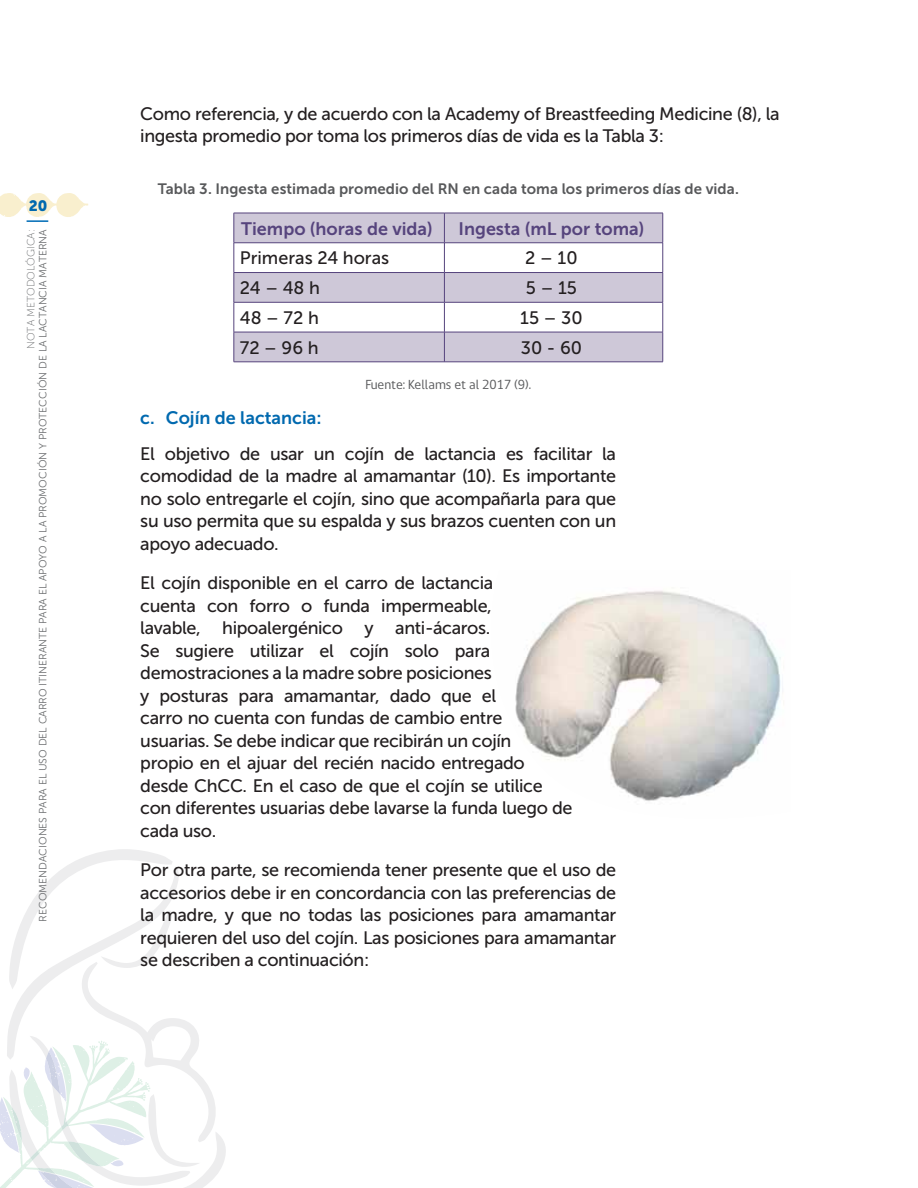
<style>
.page{position:relative;width:918px;height:1188px;background:#fff}
.page>*{position:absolute;margin:0;border:0;box-sizing:border-box;transform-origin:0 0}
.t1{font:18px/22.5px "Museo Sans 500";letter-spacing:-.02em;color:#231f20}
.t2{font:18px "Museo Sans 700";color:#56447d}
.t3{font:18px "Museo Sans 700";color:#0069af}
.t4{font:18px "Museo Sans 500";color:#231f20}
.t5{font:15px "Museo Sans 700";letter-spacing:.005em;color:#58595b}
.t6{font:15px "Museo Sans 900";color:#0069af}
.t7{font:13.5px "gob CL";color:#58595b}
.t8{font:10.5px "Museo Sans 300";color:#686a6c}
.t9{font:10.5px "Museo Sans 100";color:#686a6c}
</style>
<div class="page">
<svg style="left:0;top:849px;width:226px;height:339px"></svg>
<svg style="left:0;top:193px;width:88px;height:24px"></svg>
<hr style="left:27px;top:220px;width:21px;height:2px;background:#006cb6">
<svg style="left:235px;top:214px;width:428px;height:148px;fill:#cec8d8"></svg>
<hr style="left:234px;top:213px;width:210px;height:1px;background:#56447d">
<hr style="left:234px;top:213px;width:1px;height:30px;background:#56447d">
<hr style="left:444px;top:213px;width:219px;height:1px;background:#56447d">
<hr style="left:444px;top:213px;width:1px;height:30px;background:#56447d">
<hr style="left:663px;top:213px;width:1px;height:30px;background:#56447d">
<hr style="left:234px;top:243px;width:210px;height:1px;background:#56447d">
<hr style="left:444px;top:243px;width:219px;height:1px;background:#56447d">
<hr style="left:234px;top:272px;width:210px;height:1px;background:#56447d">
<svg style="left:234px;top:243px;width:1px;height:59px"></svg>
<hr style="left:444px;top:272px;width:219px;height:1px;background:#56447d">
<svg style="left:444px;top:243px;width:1px;height:59px"></svg>
<svg style="left:663px;top:243px;width:1px;height:59px"></svg>
<hr style="left:234px;top:302px;width:210px;height:1px;background:#56447d">
<hr style="left:234px;top:302px;width:1px;height:30px;background:#56447d">
<hr style="left:444px;top:302px;width:219px;height:1px;background:#56447d">
<hr style="left:444px;top:302px;width:1px;height:30px;background:#56447d">
<hr style="left:663px;top:302px;width:1px;height:30px;background:#56447d">
<hr style="left:234px;top:332px;width:210px;height:1px;background:#56447d">
<hr style="left:234px;top:332px;width:1px;height:30px;background:#56447d">
<hr style="left:444px;top:332px;width:219px;height:1px;background:#56447d">
<hr style="left:444px;top:332px;width:1px;height:30px;background:#56447d">
<hr style="left:663px;top:332px;width:1px;height:30px;background:#56447d">
<hr style="left:234px;top:362px;width:429px;height:1px;background:#56447d">
<img style="left:515px;top:591px;width:266px;height:210px">
<p class="t6" style="left:29px;top:197px;width:20px">20</p>
<p class="t9" style="left:25px;top:349px;width:121px;rotate:-90deg">NOTA METODOLÓGICA:</p>
<p class="t8" style="left:39px;top:922px;width:694px;rotate:-90deg">RECOMENDACIONES PARA EL USO DEL CARRO ITINERANTE PARA EL APOYO A LA PROMOCIÓN Y PROTECCIÓN DE LA LACTANCIA MATERNA</p>
<p class="t1" style="left:140px;top:104px;width:641px">Como referencia, y de acuerdo con la Academy of Breastfeeding Medicine (8), la ingesta promedio por toma los primeros días de vida es la Tabla 3:</p>
<p class="t5" style="left:158px;top:183px;width:583px">Tabla 3. Ingesta estimada promedio del RN en cada toma los primeros días de vida.</p>
<p class="t2" style="left:241px;top:222px;width:193px">Tiempo (horas de vida)</p>
<p class="t2" style="left:459px;top:222px;width:187px">Ingesta (mL por toma)</p>
<p class="t4" style="left:240px;top:252px;width:151px">Primeras 24 horas</p>
<p class="t1" style="left:525px;top:249px;width:54px">2 – 10</p>
<p class="t1" style="left:240px;top:279px;width:82px">24 – 48 h</p>
<p class="t1" style="left:526px;top:279px;width:53px">5 – 15</p>
<p class="t1" style="left:240px;top:308px;width:81px">48 – 72 h</p>
<p class="t1" style="left:520px;top:308px;width:64px">15 – 30</p>
<p class="t1" style="left:240px;top:338px;width:80px">72 – 96 h</p>
<p class="t1" style="left:521px;top:338px;width:63px">30 - 60</p>
<p class="t7" style="left:365px;top:380px;width:167px">Fuente: Kellams et al 2017 (9).</p>
<p class="t3" style="left:140px;top:412px;width:183px">c. Cojín de lactancia:</p>
<p class="t1" style="left:140px;top:444px;width:477px;text-align:justify">El objetivo de usar un cojín de lactancia es facilitar la comodidad de la madre al amamantar (10). Es importante no solo entregarle el cojín, sino que acompañarla para que su uso permita que su espalda y sus brazos cuenten con un apoyo adecuado.</p>
<p class="t1" style="left:140px;top:574px;width:434px">El cojín disponible en el carro de lactancia<br>cuenta con forro o funda impermeable,<br>lavable, hipoalergénico y anti-ácaros.<br>Se sugiere utilizar el cojín solo para demostraciones a la madre sobre posiciones<br>y posturas para amamantar, dado que el<br>carro no cuenta con fundas de cambio entre usuarias. Se debe indicar que recibirán un cojín<br>propio en el ajuar del recién nacido entregado desde ChCC. En el caso de que el cojín se utilice con diferentes usuarias debe lavarse la funda luego de cada uso.</p>
<p class="t1" style="left:140px;top:861px;width:477px;text-align:justify">Por otra parte, se recomienda tener presente que el uso de accesorios debe ir en concordancia con las preferencias de la madre, y que no todas las posiciones para amamantar requieren del uso del cojín. Las posiciones para amamantar se describen a continuación:</p>
</div>
